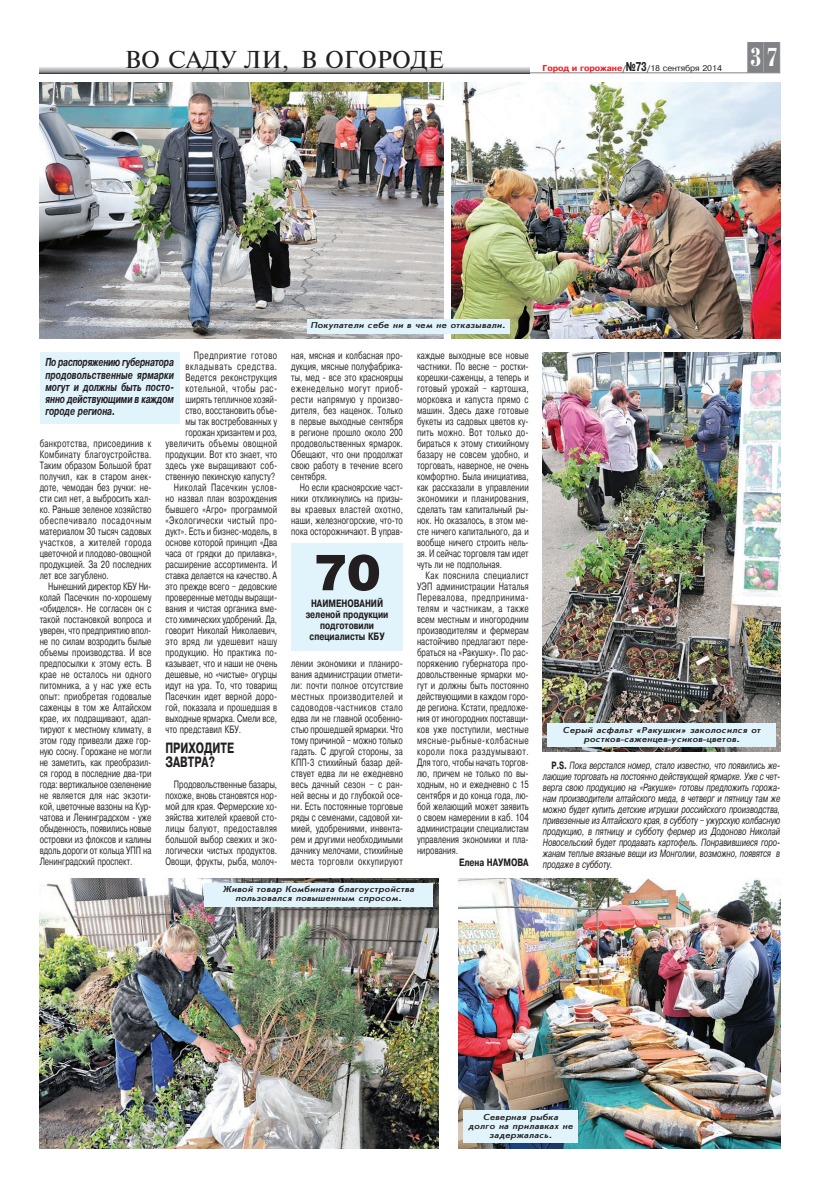
<style>
.page{position:relative;width:820px;height:1191px;background:#fff}
.page>*{position:absolute;margin:0;border:0;box-sizing:border-box;transform-origin:0 0}
.t1{font:900 50px "Helios";color:#231f20}
.t2{font:27.6px "Bodoni Cameo CTT";color:#808285;scale:1.05 1}
.t3{font:23px "Times ET";color:#231f20}
.t4{font:700 14px/14px "Pragmatica";color:#231f20;scale:.7 1}
.t5{font:italic 700 11px/12.1px "Pragmatica";color:#231f20;text-align:justify;scale:.7 1}
.t6{font:10px/11px "Pragmatica";letter-spacing:.01em;color:#231f20;text-align:justify;scale:.7 1}
.t7{font:italic 10px/11px "Pragmatica";letter-spacing:-.01em;color:#231f20;text-align:justify;scale:.7 1}
.t8{font:10px "Pragmatica";letter-spacing:.03em;color:#231f20;scale:.7 1}
.t9{font:700 10px/11.1px "Pragmatica";color:#231f20;text-align:center;scale:.75 1}
.t10{font:10px "Pragmatica";letter-spacing:.055em;color:#231f20;scale:.7 1}
.t11{font:10px "Pragmatica";letter-spacing:.04em;color:#231f20;scale:.7 1}
.t12{font:10px "Pragmatica";letter-spacing:.05em;color:#231f20;scale:.7 1}
.t13{font:10px "Pragmatica";letter-spacing:.09em;color:#231f20;scale:.7 1}
.t14{font:10px "Pragmatica";letter-spacing:.06em;color:#231f20;scale:.7 1}
.t15{font:10px "Pragmatica";letter-spacing:.07em;color:#231f20;scale:.7 1}
.t16{font:italic 700 9px/9px "Journal Sans";color:#231f20;text-align:center}
.t17{font:8px "Pragmatica";letter-spacing:-.01em;color:#231f20}
.s1{font-weight:700;color:#ee1d23}
.s2{font-weight:700;font-size:12px}
.s3{font-weight:700;font-style:normal}
</style>
<div class="page">
<hr style="left:40px;top:72px;width:740px;height:1px;background:#808285">
<img style="left:40px;top:82px;width:403px;height:256px">
<img style="left:542px;top:352px;width:238px;height:400px">
<img style="left:451px;top:82px;width:329px;height:256px">
<img style="left:458px;top:878px;width:322px;height:270px">
<img style="left:40px;top:878px;width:398px;height:270px">
<div style="left:40px;top:352px;width:140px;height:71px;background:#e1f4fc"></div>
<div style="left:291px;top:543px;width:112px;height:107px;background:#e1f4fc"></div>
<div style="left:307px;top:319px;width:202px;height:14px;background:#e1f4fc"></div>
<div style="left:547px;top:723px;width:229px;height:23px;background:#e1f4fc"></div>
<div style="left:204px;top:883px;width:229px;height:23px;background:#e1f4fc"></div>
<div style="left:463px;top:1110px;width:114px;height:33px;background:#e1f4fc"></div>
<h3 class="t3" style="left:125px;top:47px;width:320px">ВО САДУ ЛИ, В ОГОРОДЕ</h3>
<p class="t17" style="left:542px;top:63px;width:181px"><span class="s1">Город и горожане</span>/<span class="s2">№73</span>/18 сентября 2014</p>
<h2 class="t2" style="left:747px;top:42px;width:33px">37</h2>
<p class="t16" style="left:311px;top:321px;width:196px">Покупатели себе ни в чем не отказывали.</p>
<p class="t15" style="left:194px;top:350px;width:120px">Предприятие готово</p>
<p class="t13" style="left:185px;top:361px;width:133px">вкладывать средства.</p>
<p class="t11" style="left:185px;top:372px;width:133px">Ведется реконструкция</p>
<p class="t14" style="left:185px;top:383px;width:133px">котельной, чтобы рас-</p>
<p class="t6" style="left:185px;top:394px;width:133px">ширять тепличное хозяй-</p>
<p class="t6" style="left:185px;top:405px;width:133px">ство, восстановить объе-</p>
<p class="t6" style="left:185px;top:416px;width:133px">мы так востребованных у</p>
<p class="t6" style="left:185px;top:427px;width:133px">горожан хризантем и роз,</p>
<p class="t12" style="left:165px;top:438px;width:161px">увеличить объемы овощной</p>
<p class="t6" style="left:165px;top:449px;width:161px">продукции. Вот кто знает, что</p>
<p class="t8" style="left:165px;top:460px;width:161px">здесь уже выращивают соб-</p>
<p class="t6" style="left:165px;top:471px;width:158px">ственную пекинскую капусту?</p>
<p class="t10" style="left:174px;top:482px;width:149px">Николай Пасечкин услов-</p>
<p class="t6" style="left:165px;top:493px;width:161px">но назвал план возрождения</p>
<p class="t8" style="left:165px;top:504px;width:161px">бывшего «Агро» программой</p>
<p class="t10" style="left:165px;top:515px;width:161px">«Экологически чистый про-</p>
<p class="t6" style="left:165px;top:526px;width:161px">дукт». Есть и бизнес-модель, в</p>
<p class="t6" style="left:165px;top:537px;width:161px">основе которой принцип «Два</p>
<p class="t6" style="left:165px;top:548px;width:161px">часа от грядки до прилавка»,</p>
<p class="t6" style="left:165px;top:559px;width:161px">расширение ассортимента. И</p>
<p class="t6" style="left:165px;top:570px;width:161px">ставка делается на качество. А</p>
<p class="t6" style="left:165px;top:581px;width:161px">это прежде всего – дедовские</p>
<p class="t6" style="left:165px;top:592px;width:161px">проверенные методы выращи-</p>
<p class="t6" style="left:165px;top:603px;width:161px">вания и чистая органика вме-</p>
<p class="t6" style="left:165px;top:614px;width:161px">сто химических удобрений. Да,</p>
<p class="t6" style="left:165px;top:625px;width:161px">говорит Николай Николаевич,</p>
<p class="t11" style="left:165px;top:636px;width:161px">это вряд ли удешевит нашу</p>
<p class="t8" style="left:165px;top:647px;width:161px">продукцию. Но практика по-</p>
<p class="t6" style="left:165px;top:658px;width:161px">казывает, что и наши не очень</p>
<p class="t6" style="left:165px;top:669px;width:161px">дешевые, но «чистые» огурцы</p>
<p class="t6" style="left:165px;top:680px;width:161px">идут на ура. То, что товарищ</p>
<p class="t6" style="left:165px;top:691px;width:161px">Пасечкин идет верной доро-</p>
<p class="t6" style="left:165px;top:702px;width:161px">гой, показала и прошедшая в</p>
<p class="t6" style="left:165px;top:713px;width:161px">выходные ярмарка. Смели все,</p>
<p class="t6" style="left:165px;top:724px;width:110px">что представил КБУ.</p>
<h3 class="t4" style="left:165px;top:741px;width:99px">Приходите завтра?</h3>
<p class="t6" style="left:165px;top:779px;width:161px;text-indent:8px">Продовольственные базары, похоже, вновь становятся нор&shy;мой для края. Фермерские хо&shy;зяйства жителей краевой сто&shy;лицы балуют, предоставляя большой выбор свежих и эко&shy;логически чистых продуктов.<br>Овощи, фрукты, рыба, молоч-</p>
<p class="t5" style="left:45px;top:356px;width:185px">По распоряжению губернатора продовольственные ярмарки могут и должны быть посто&shy;янно действующими в каждом городе региона.</p>
<p class="t6" style="left:40px;top:438px;width:161px">банкротства, присоединив к Комбинату благоустройства.<br>Таким образом Большой брат получил, как в старом анек&shy;доте, чемодан без ручки: не&shy;сти сил нет, а выбросить жал&shy;ко. Раньше зеленое хозяйство обеспечивало посадочным материалом 30 тысяч садовых участков, а жителей города цветочной и плодово-овощной продукцией. За 20 последних лет все загублено.</p>
<p class="t6" style="left:40px;top:581px;width:161px;text-indent:8px">Нынешний директор КБУ Ни&shy;колай Пасечкин по-хорошему «обиделся». Не согласен он с такой постановкой вопроса и уверен, что предприятию впол&shy;не по силам возродить былые объемы производства. И все предпосылки к этому есть. В крае не осталось ни одного питомника, а у нас уже есть опыт: приобретая годовалые саженцы в том же Алтайском крае, их подращивают, адап&shy;тируют к местному климату, в этом году привезли даже гор&shy;ную сосну. Горожане не могли не заметить, как преобразил&shy;ся город в последние два-три года: вертикальное озеленение не является для нас экзоти&shy;кой, цветочные вазоны на Кур&shy;чатова и Ленинградском - уже обыденность, появились новые островки из флоксов и калины вдоль дороги от кольца УПП на Ленинградский проспект.</p>
<p class="t6" style="left:291px;top:350px;width:161px">ная, мясная и колбасная про&shy;дукция, мясные полуфабрика&shy;ты, мед - все это красноярцы еженедельно могут приоб&shy;рести напрямую у произво&shy;дителя, без наценок. Только в первые выходные сентября в регионе прошло около 200 продовольственных ярмарок.<br>Обещают, что они продолжат свою работу в течение всего сентября.</p>
<p class="t6" style="left:291px;top:482px;width:161px;text-indent:8px">Но если красноярские част&shy;ники откликнулись на призы&shy;вы краевых властей охотно, наши, железногорские, что-то пока осторожничают. В управ-</p>
<h1 class="t1" style="left:313px;top:544px;width:68px">70</h1>
<p class="t9" style="left:305px;top:609px;width:112px">зеленой продукции подготовили специалисты КБУ</p>
<p class="t9" style="left:311px;top:598px;width:98px">наим енован ий</p>
<p class="t6" style="left:291px;top:658px;width:161px">лении экономики и планиро&shy;вания администрации отмети&shy;ли: почти полное отсутствие местных производителей и садоводов-частников стало едва ли не главной особенно&shy;стью прошедшей ярмарки. Что тому причиной – можно только гадать. С другой стороны, за КПП-3 стихийный базар дей&shy;ствует едва ли не ежедневно весь дачный сезон – с ран&shy;ней весны и до глубокой осе&shy;ни. Есть постоянные торговые ряды с семенами, садовой хи&shy;мией, удобрениями, инвента&shy;рем и другими необходимыми дачнику мелочами, стихийные места торговли оккупируют</p>
<p class="t6" style="left:417px;top:350px;width:161px">каждые выходные все новые частники. По весне – ростки&shy;корешки-саженцы, а теперь и готовый урожай – картошка, морковка и капуста прямо с машин. Здесь даже готовые букеты из садовых цветов ку&shy;пить можно. Вот только до&shy;бираться к этому стихийному базару не совсем удобно, и торговать, наверное, не очень комфортно. Была инициатива, как рассказали в управлении экономики и планирования, сделать там капитальный ры&shy;нок. Но оказалось, в этом ме&shy;сте ничего капитального, да и вообще ничего строить нель&shy;зя. И сейчас торговля там идет чуть ли не подпольная.</p>
<p class="t6" style="left:417px;top:570px;width:161px;text-indent:8px">Как пояснила специалист УЭП администрации Наталья Перевалова, предпринима&shy;телям и частникам, а также всем местным и иногородним производителям и фермерам настойчиво предлагают пере&shy;браться на «Ракушку». По рас&shy;поряжению губернатора про&shy;довольственные ярмарки мо&shy;гут и должны быть постоянно действующими в каждом горо&shy;де региона. Кстати, предложе&shy;ния от иногородних поставщи&shy;ков уже поступили, местные мясные-рыбные-колбасные короли пока раздумывают.<br>Для того, чтобы начать торгов&shy;лю, причем не только по вы&shy;ходным, но и ежедневно с 15 сентября и до конца года, лю&shy;бой желающий может заявить о своем намерении в каб. 104 администрации специалистам управления экономики и пла&shy;нирования.</p>
<p class="t9" style="left:459px;top:856px;width:79px">Елена НАУМОВА</p>
<p class="t16" style="left:223px;top:885px;width:193px">Живой товар Комбината благоустройства пользовался повышенным спросом.</p>
<p class="t16" style="left:562px;top:725px;width:199px">Серый асфальт «Ракушки» заколосился от ростков-саженцев-усиков-цветов.</p>
<p class="t7" style="left:542px;top:760px;width:340px;text-indent:8px"><span class="s3">P.S.</span> Пока верстался номер, стало известно, что появились же&shy;лающие торговать на постоянно действующей ярмарке. Уже с чет&shy;верга свою продукцию на «Ракушке» готовы предложить горожа&shy;нам производители алтайского меда, в четверг и пятницу там же можно будет купить детские игрушки российского производства, привезенные из Алтайского края, в субботу – ужурскую колбасную продукцию, в пятницу и субботу фермер из Додоново Николай Новосельский будет продавать картофель. Понравившиеся горо&shy;жанам теплые вязаные вещи из Монголии, возможно, появятся в продаже в субботу.</p>
<p class="t16" style="left:468px;top:1112px;width:106px">Северная рыбка<br>долго на прилавках не задержалась.</p>
</div>
